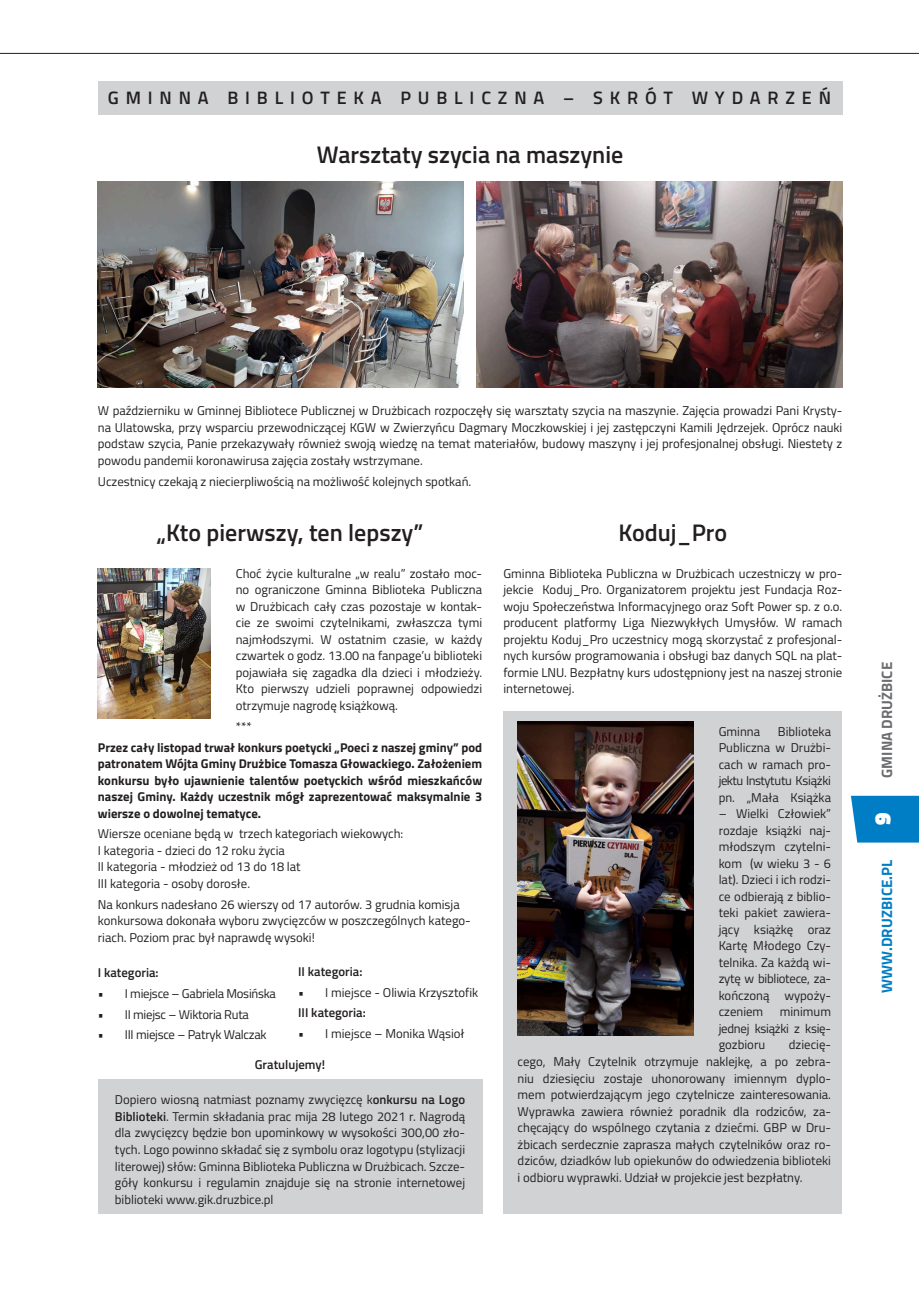
<style>
.page{position:relative;width:919px;height:1289px;background:#fff}
.page>*{position:absolute;margin:0;border:0;box-sizing:border-box;transform-origin:0 0}
.t1{font:600 24px "Titillium Web";color:#231f20}
.t2{font:900 22.5px "Titillium Web";color:#fff}
.t3{font:600 18px "Titillium Web";letter-spacing:.38em;color:#231f20}
.t4{font:700 15px "Titillium Web";letter-spacing:.01em;color:#007ec5}
.t5{font:700 15px "Titillium Web";color:#6c6d70}
.t6{font:12.75px/16.5px "Titillium Web";color:#231f20;text-align:justify}
.t7{font:700 12.75px/16.5px "Titillium Web";color:#231f20;text-align:justify}
.t8{font:12.75px "Titillium Web";letter-spacing:-.02em;color:#231f20}
.t9{font:600 12.75px "Titillium Web";color:#231f20}
.s1{font-weight:600}
</style>
<div class="page">
<div style="left:98px;top:81px;width:744px;height:34px;background:#d1d2d4"></div>
<div style="left:503px;top:711px;width:339px;height:502px;background:#d1d2d4"></div>
<div style="left:98px;top:1079px;width:384px;height:134px;background:#d1d2d4"></div>
<hr style="left:0;top:53px;width:918px;height:1px;background:#231f20">
<img style="left:477px;top:182px;width:365px;height:205px">
<img style="left:98px;top:182px;width:365px;height:205px">
<img style="left:517px;top:721px;width:176px;height:314px">
<img style="left:98px;top:568px;width:112px;height:150px">
<svg style="left:851px;top:795px;width:67px;height:47px;background:#0f85c8"></svg>
<h3 class="t3" style="left:108px;top:85px;width:724px">GMINNA BIBLIOTEKA PUBLICZNA – SKRÓT WYDARZEŃ</h3>
<h1 class="t1" style="left:317px;top:137px;width:308px">Warsztaty szycia na maszynie</h1>
<p class="t6" style="left:98px;top:402px;width:746px">W październiku w Gminnej Bibliotece Publicznej w Drużbicach rozpoczęły się warsztaty szycia na maszynie. Zajęcia prowadzi Pani Krysty&shy;na Ulatowska, przy wsparciu przewodniczącej KGW w Zwierzyńcu Dagmary Moczkowskiej i jej zastępczyni Kamili Jędrzejek. Oprócz nauki podstaw szycia, Panie przekazywały również swoją wiedzę na temat materiałów, budowy maszyny i jej profesjonalnej obsługi. Niestety z powodu pandemii koronawirusa zajęcia zostały wstrzymane.</p>
<p class="t6" style="left:98px;top:472px;width:375px">Uczestnicy czekają z niecierpliwością na możliwość kolejnych spotkań.</p>
<h1 class="t1" style="left:157px;top:514px;width:268px">„Kto pierwszy, ten lepszy”</h1>
<p class="t6" style="left:236px;top:564px;width:248px">Choć życie kulturalne „w realu” zostało moc&shy;no ograniczone Gminna Biblioteka Publiczna w Drużbicach cały czas pozostaje w kontak&shy;cie ze swoimi czytelnikami, zwłaszcza tymi najmłodszymi. W ostatnim czasie, w każdy czwartek o godz. 13.00 na fanpage’u biblioteki pojawiała się zagadka dla dzieci i młodzieży.<br>Kto pierwszy udzieli poprawnej odpowiedzi otrzymuje nagrodę książkową.</p>
<p class="t6" style="left:236px;top:717px;width:18px">***</p>
<p class="t7" style="left:98px;top:738px;width:386px">Przez cały listopad trwał konkurs poetycki „Poeci z naszej gminy” pod patronatem Wójta Gminy Drużbice Tomasza Głowackiego. Założeniem konkursu było ujawnienie talentów poetyckich wśród mieszkańców naszej Gminy. Każdy uczestnik mógł zaprezentować maksymalnie 3 wiersze o dowolnej tematyce.</p>
<p class="t6" style="left:98px;top:825px;width:307px;text-align:left">Wiersze oceniane będą w trzech kategoriach wiekowych:<br>I kategoria - dzieci do 12 roku życia<br>II kategoria - młodzież od 13 do 18 lat<br>III kategoria - osoby dorosłe.</p>
<p class="t6" style="left:98px;top:895px;width:374px;text-align:left">Na konkurs nadesłano 26 wierszy od 17 autorów. 3 grudnia komisja konkursowa dokonała wyboru zwycięzców w poszczególnych katego&shy;riach. Poziom prac był naprawdę wysoki!</p>
<p class="t9" style="left:98px;top:963px;width:62px">I kategoria:</p>
<p class="t8" style="left:98px;top:984px;width:180px">• I miejsce – Gabriela Mosińska</p>
<p class="t8" style="left:98px;top:1004px;width:153px">• II miejsc – Wiktoria Ruta</p>
<p class="t8" style="left:98px;top:1025px;width:170px">• III miejsce – Patryk Walczak</p>
<p class="t9" style="left:255px;top:1054px;width:72px">Gratulujemy!</p>
<p class="t6" style="left:115px;top:1091px;width:352px">Dopiero wiosną natmiast poznamy zwycięzcę k<span class="s1">onkursu na Logo Biblioteki</span>. Termin składania prac mija 28 lutego 2021 r. Nagrodą dla zwycięzcy będzie bon upominkowy w wysokości 300,00 zło&shy;tych. Logo powinno składać się z symbolu oraz logotypu (stylizacji literowej) słów: Gminna Biblioteka Publiczna w Drużbicach. Szcze&shy;góły konkursu i regulamin znajduje się na stronie internetowej biblioteki www.gik.druzbice.pl</p>
<p class="t9" style="left:298px;top:961px;width:66px">II kategoria:</p>
<p class="t6" style="left:298px;top:983px;width:182px">• I miejsce - Oliwia Krzysztofik</p>
<p class="t9" style="left:298px;top:1003px;width:69px">III kategoria:</p>
<p class="t6" style="left:298px;top:1024px;width:168px">• I miejsce – Monika Wąsioł</p>
<h1 class="t1" style="left:618px;top:514px;width:110px">Koduj_Pro</h1>
<p class="t6" style="left:503px;top:564px;width:340px">Gminna Biblioteka Publiczna w Drużbicach uczestniczy w pro&shy;jekcie Koduj_Pro. Organizatorem projektu jest Fundacja Roz&shy;woju Społeczeństwa Informacyjnego oraz Soft Power sp. z o.o. producent platformy Liga Niezwykłych Umysłów. W ramach projektu Koduj_Pro uczestnicy mogą skorzystać z profesjonal&shy;nych kursów programowania i obsługi baz danych SQL na plat&shy;formie LNU. Bezpłatny kurs udostępniony jest na naszej stronie internetowej.</p>
<p class="t6" style="left:718px;top:722px;width:114px;text-indent:59px">Biblioteka Publiczna w Drużbi&shy;cach w ramach pro&shy;jektu Instytutu Książki pn. „Mała Książka</p>
<p class="t6" style="left:718px;top:805px;width:114px">– Wielki Człowiek” rozdaje książki naj&shy;młodszym czytelni&shy;kom (w wieku 3 - 6 lat). Dzieci i ich rodzi&shy;ce odbierają z biblio&shy;teki pakiet zawiera&shy;jący książkę oraz Kartę Młodego Czy&shy;telnika. Za każdą wi&shy;zytę w bibliotece, za&shy;kończoną wypoży&shy;czeniem</p>
<p class="t6" style="left:718px;top:722px;width:43px">Gminna</p>
<p class="t6" style="left:718px;top:1003px;width:114px;text-indent:61px">minimum jednej książki z księ&shy;gozbioru</p>
<p class="t6" style="left:517px;top:1036px;width:315px;text-indent:271px">dziecię&shy;cego, Mały Czytelnik otrzymuje naklejkę, a po zebra&shy;niu dziesięciu zostaje uhonorowany imiennym dyplo&shy;mem potwierdzającym jego czytelnicze zainteresowania.<br>Wyprawka zawiera również poradnik dla rodziców, za&shy;chęcający do wspólnego czytania z dziećmi. GBP w Dru&shy;żbicach serdecznie zaprasza małych czytelników oraz ro&shy;dziców, dziadków lub opiekunów do odwiedzenia biblioteki i odbioru wyprawki. Udział w projekcie jest bezpłatny.</p>
<p class="t5" style="left:875px;top:777px;width:117px;rotate:-90deg">GMINA DRUŻBICE</p>
<h2 class="t2" style="left:866px;top:824px;width:14px;rotate:-90deg">9</h2>
<p class="t4" style="left:875px;top:993px;width:135px;rotate:-90deg">WWW.DRUZBICE.PL</p>
</div>
